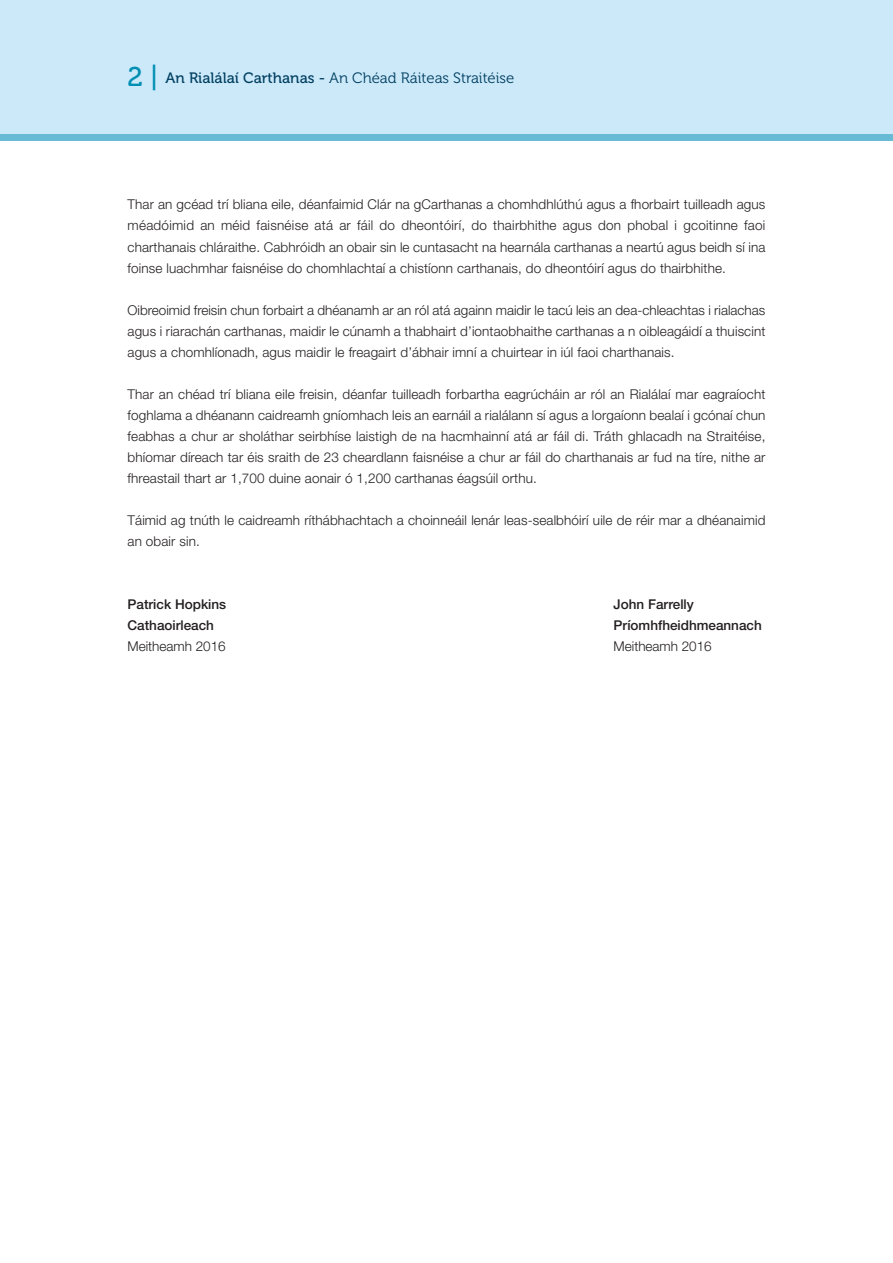
<style>
.page{position:relative;width:893px;height:1263px;background:#fff}
.page>*{position:absolute;margin:0;border:0;box-sizing:border-box;transform-origin:0 0}
.t1{font:15px "Museo 300";color:#003f61}
.t2{font:300 13.5px/21px "Helvetica Neue";letter-spacing:.01em;color:#231f20;text-align:justify}
.t3{font:500 13.5px "Helvetica Neue";color:#231f20}
.s1{font-family:"Museo 500";font-size:27px;color:#008fb3}
.s2{font-family:"Museo 500"}
</style>
<div class="page">
<div style="left:0;top:0;width:893px;height:140px;background:#cce9f9"></div>
<div style="left:0;top:134px;width:893px;height:6px;background:#68bbd4"></div>
<p class="t1" style="left:128px;top:72px;width:388px"><span class="s1">2 |</span> <span class="s2">An Rialálaí Carthanas -</span> An Chéad Ráiteas Straitéise</p>
<p class="t2" style="left:128px;top:195px;width:639px">Thar an gcéad trí bliana eile, déanfaimid Clár na gCarthanas a chomhdhlúthú agus a fhorbairt tuilleadh agus méadóimid an méid faisnéise atá ar fáil do dheontóirí, do thairbhithe agus don phobal i gcoitinne faoi charthanais chláraithe. Cabhróidh an obair sin le cuntasacht na hearnála carthanas a neartú agus beidh sí ina foinse luachmhar faisnéise do chomhlachtaí a chistíonn carthanais, do dheontóirí agus do thairbhithe.</p>
<p class="t2" style="left:128px;top:300px;width:639px">Oibreoimid freisin chun forbairt a dhéanamh ar an ról atá againn maidir le tacú leis an dea-chleachtas i rialachas agus i riarachán carthanas, maidir le cúnamh a thabhairt d’iontaobhaithe carthanas a n oibleagáidí a thuiscint agus a chomhlíonadh, agus maidir le freagairt d’ábhair imní a chuirtear in iúl faoi charthanais.</p>
<p class="t2" style="left:128px;top:384px;width:639px">Thar an chéad trí bliana eile freisin, déanfar tuilleadh forbartha eagrúcháin ar ról an Rialálaí mar eagraíocht foghlama a dhéanann caidreamh gníomhach leis an earnáil a rialálann sí agus a lorgaíonn bealaí i gcónaí chun feabhas a chur ar sholáthar seirbhíse laistigh de na hacmhainní atá ar fáil di. Tráth ghlacadh na Straitéise, bhíomar díreach tar éis sraith de 23 cheardlann faisnéise a chur ar fáil do charthanais ar fud na tíre, nithe ar fhreastail thart ar 1,700 duine aonair ó 1,200 carthanas éagsúil orthu.</p>
<p class="t2" style="left:128px;top:510px;width:639px">Táimid ag tnúth le caidreamh ríthábhachtach a choinneáil lenár leas-sealbhóirí uile de réir mar a dhéanaimid an obair sin.</p>
<p class="t3" style="left:128px;top:599px;width:100px">Patrick Hopkins</p>
<p class="t3" style="left:614px;top:599px;width:82px">John Farrelly</p>
<p class="t3" style="left:128px;top:620px;width:88px">Cathaoirleach</p>
<p class="t3" style="left:614px;top:620px;width:150px">Príomhfheidhmeannach</p>
<p class="t2" style="left:128px;top:636px;width:100px">Meitheamh 2016</p>
<p class="t2" style="left:614px;top:636px;width:100px">Meitheamh 2016</p>
</div>
